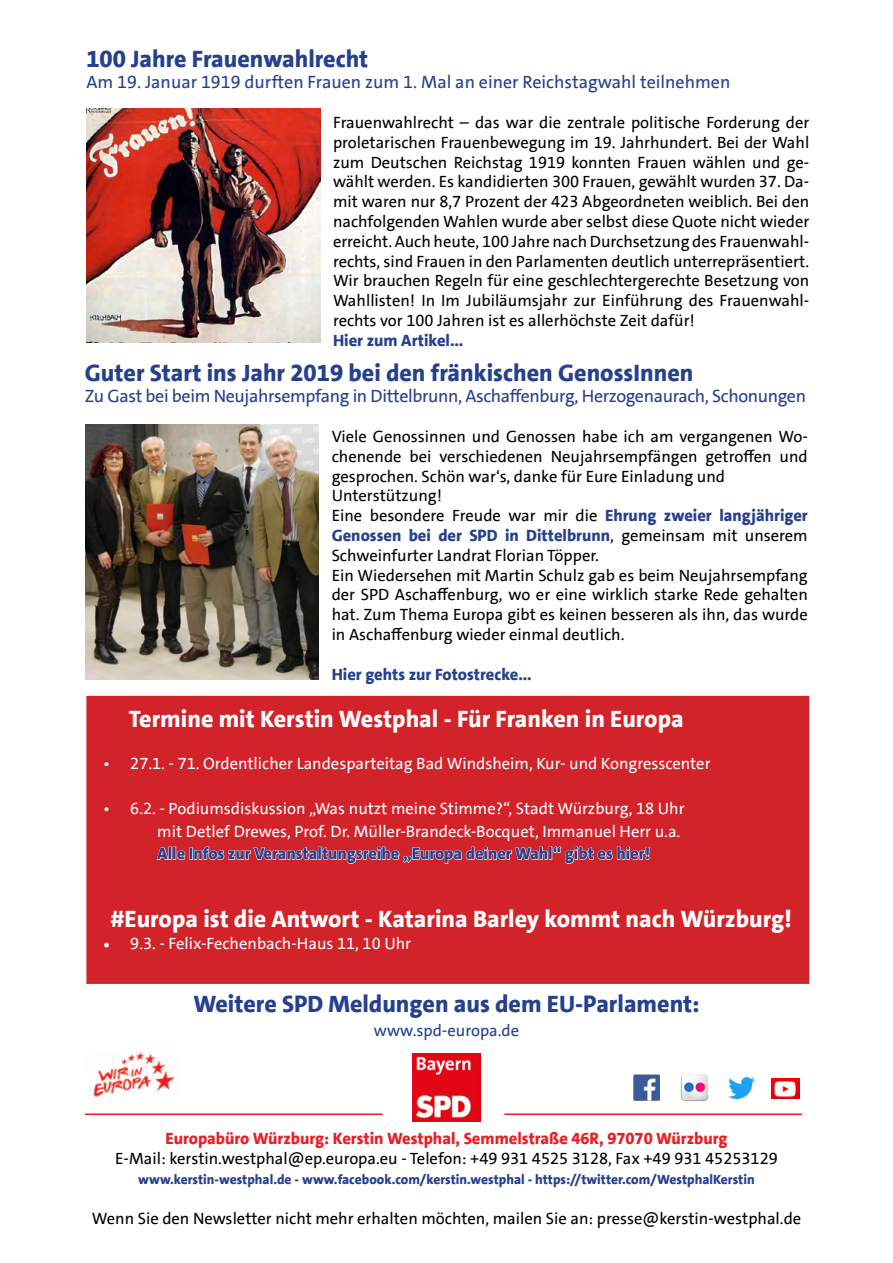
<style>
.page{position:relative;width:893px;height:1263px;background:#fff}
.page>*{position:absolute;margin:0;border:0;box-sizing:border-box;transform-origin:0 0}
.t1{font:800 24px "SPD The Sans";color:#25408f}
.t2{font:800 24px "SPD The Sans";color:#fff}
.t3{font:18px "SPD The Sans";letter-spacing:-.02em;color:#25408f}
.t4{font:18px "SPD The Sans";color:#25408f}
.t5{font:16.5px/19.8px "SPD The Sans";color:#000}
.t6{font:16.5px/22.5px "SPD The Sans";color:#fff;text-align:right}
.t7{font:800 16.5px "SPD The Sans";color:#25408f}
.t8{font:800 16.5px "SPD The Sans";color:#ed1d24}
.t9{font:16.5px "SPD The Sans";color:#25408f}
.t10{font:800 13.5px "SPD The Sans";color:#25408f}
.s1{font-weight:800;color:#25408f}
.s2{font-family:"Minion Pro";font-size:18px}
</style>
<div class="page">
<img style="left:93px;top:1052px;width:82px;height:46px">
<hr style="left:85px;top:1113px;width:298px;height:2px;background:#ed1d24">
<img style="left:412px;top:1053px;width:68px;height:68px">
<hr style="left:504px;top:1113px;width:298px;height:2px;background:#ed1d24">
<img style="left:680px;top:1074px;width:28px;height:28px">
<img style="left:728px;top:1077px;width:26px;height:21px">
<img style="left:771px;top:1078px;width:28px;height:20px">
<img style="left:633px;top:1074px;width:27px;height:27px">
<img style="left:85px;top:424px;width:234px;height:255px">
<div style="left:86px;top:696px;width:723px;height:288px;background:#d2232a;border:2px solid #d2232a"></div>
<svg style="left:156px;top:847px;width:29px;height:13px"></svg>
<div style="left:189px;top:848px;width:4px;height:11px;border:1px solid #fff"></div>
<svg style="left:194px;top:846px;width:456px;height:18px"></svg>
<img style="left:86px;top:109px;width:234px;height:233px">
<h1 class="t1" style="left:86px;top:43px;width:283px">100 Jahre Frauenwahlrecht</h1>
<p class="t4" style="left:86px;top:71px;width:645px">Am 19. Januar 1919 durften Frauen zum 1. Mal an einer Reichstagwahl teilnehmen</p>
<p class="t5" style="left:333px;top:113px;width:478px;text-align:justify">Frauenwahlrecht – das war die zentrale politische Forderung der proletarischen Frauenbewegung im 19. Jahrhundert. Bei der Wahl zum Deutschen Reichstag 1919 konnten Frauen wählen und ge&shy;wählt werden. Es kandidierten 300 Frauen, gewählt wurden 37. Da&shy;mit waren nur 8,7 Prozent der 423 Abgeordneten weiblich. Bei den nachfolgenden Wahlen wurde aber selbst diese Quote nicht wieder erreicht. Auch heute, 100 Jahre nach Durchsetzung des Frauenwahl&shy;rechts, sind Frauen in den Parlamenten deutlich unterrepräsentiert.<br>Wir brauchen Regeln für eine geschlechtergerechte Besetzung von Wahllisten! In Im Jubiläumsjahr zur Einführung des Frauenwahl&shy;rechts vor 100 Jahren ist es allerhöchste Zeit dafür!</p>
<p class="t7" style="left:333px;top:330px;width:132px">Hier zum Artikel...</p>
<h1 class="t1" style="left:85px;top:357px;width:610px">Guter Start ins Jahr 2019 bei den fränkischen GenossInnen</h1>
<p class="t3" style="left:85px;top:385px;width:723px">Zu Gast bei beim Neujahrsempfang in Dittelbrunn, Aschaffenburg, Herzogenaurach, Schonungen</p>
<p class="t5" style="left:332px;top:427px;width:478px">Viele Genossinnen und Genossen habe ich am vergangenen Wo&shy;chenende bei verschiedenen Neujahrsempfängen getroffen und gesprochen. Schön war‘s, danke für Eure Einladung und Unterstützung!<br>Eine besondere Freude war mir die <span class="s1">Ehrung zweier langjähriger Genossen bei der SPD in Dittelbrunn</span>, gemeinsam mit unserem Schweinfurter Landrat Florian Töpper.<br>Ein Wiedersehen mit Martin Schulz gab es beim Neujahrsempfang der SPD Aschaffenburg, wo er eine wirklich starke Rede gehalten hat. Zum Thema Europa gibt es keinen besseren als ihn, das wurde in Aschaffenburg wieder einmal deutlich.</p>
<p class="t7" style="left:332px;top:663px;width:201px">Hier gehts zur Fotostrecke...</p>
<h1 class="t2" style="left:129px;top:703px;width:556px">Termine mit Kerstin Westphal - Für Franken in Europa</h1>
<p class="t6" style="left:103px;top:752px;width:609px">• 27.1. - 71. Ordentlicher Landesparteitag Bad Windsheim, Kur- und Kongresscenter</p>
<p class="t6" style="left:103px;top:797px;width:583px">• 6.2. - Podiumsdiskussion „Was nutzt meine Stimme?“, Stadt Würzburg, 18 Uhr mit Detlef Drewes, Prof. Dr. Müller-Brandeck-Bocquet, Immanuel Herr u.a.</p>
<p class="t7" style="left:157px;top:843px;width:494px">Alle Infos zur Veranstaltungsreihe „Europa deiner Wahl“ gibt es hier!</p>
<h1 class="t2" style="left:111px;top:903px;width:683px">#Europa ist die Antwort - Katarina Barley kommt nach Würzburg!</h1>
<p class="t6" style="left:103px;top:932px;width:309px"><span class="s2">•</span> 9.3. - Felix-Fechenbach-Haus 11, 10 Uhr</p>
<h1 class="t1" style="left:193px;top:989px;width:508px">Weitere SPD Meldungen aus dem EU-Parlament:</h1>
<p class="t9" style="left:374px;top:1020px;width:147px">www.spd-europa.de</p>
<p class="t8" style="left:165px;top:1128px;width:564px">Europabüro Würzburg: Kerstin Westphal, Semmelstraße 46R, 97070 Würzburg</p>
<p class="t5" style="left:115px;top:1149px;width:664px">E-Mail: kerstin.westphal@ep.europa.eu - Telefon: +49 931 4525 3128, Fax +49 931 45253129</p>
<p class="t10" style="left:138px;top:1171px;width:618px">www.kerstin-westphal.de - www.facebook.com/kerstin.westphal - https://twitter.com/WestphalKerstin</p>
<p class="t5" style="left:92px;top:1208px;width:711px">Wenn Sie den Newsletter nicht mehr erhalten möchten, mailen Sie an: presse@kerstin-westphal.de</p>
</div>
